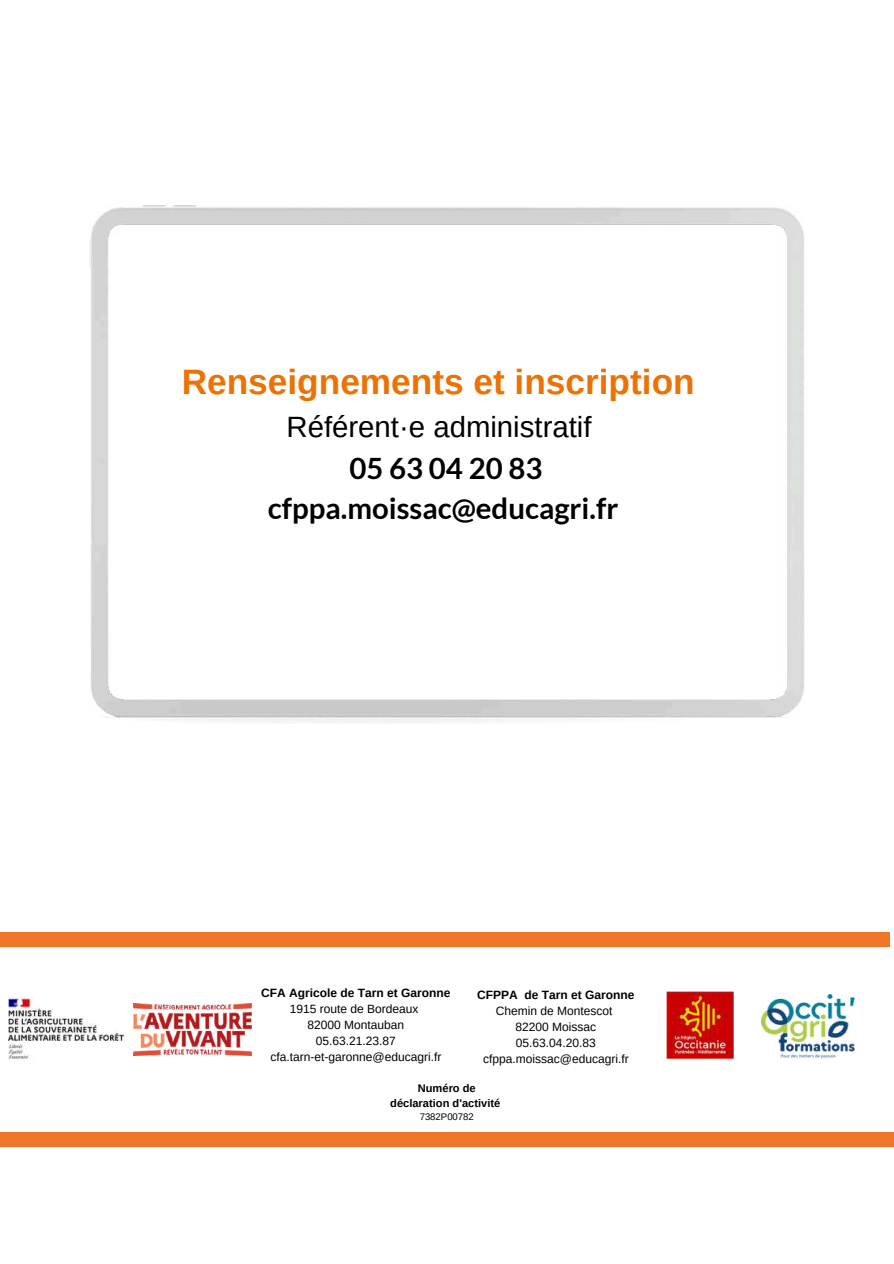
<style>
.page{position:relative;width:894px;height:1264px;background:#fff}
.page>*{position:absolute;margin:0;border:0;box-sizing:border-box;transform-origin:0 0}
.t1{font:700 35.25px "Arimo";color:#ec7303}
.t2{font:700 29.4px/40.5px "Lato";color:#000;text-align:center}
.t3{font:29.4px "Arimo";color:#000}
.t4{font:12px/16px "Arimo";color:#000;text-align:center}
.t5{font:700 12px "Arimo";color:#000}
.t6{font:700 11.1px/15.1px "Arimo";color:#000;text-align:center}
.t7{font:9.6px "Arimo";color:#000}
</style>
<div class="page">
<img style="left:89px;top:206px;width:715px;height:516px">
<img style="left:666px;top:991px;width:67px;height:67px">
<img style="left:761px;top:994px;width:93px;height:64px">
<img style="left:133px;top:1003px;width:118px;height:52px">
<div style="left:0;top:1132px;width:893px;height:14px;background:#f17528"></div>
<div style="left:0;top:932px;width:889px;height:14px;background:#f17528"></div>
<img style="left:9px;top:997px;width:116px;height:63px">
<h1 class="t1" style="left:182px;top:362px;width:514px">Renseignements et inscription</h1>
<h2 class="t3" style="left:286px;top:410px;width:306px">Référent·e administratif</h2>
<h2 class="t2" style="left:268px;top:447px;width:352px">05 63 04 20 83 cfppa.moissac@educagri.fr</h2>
<p class="t5" style="left:261px;top:986px;width:191px">CFA Agricole de Tarn et Garonne</p>
<p class="t4" style="left:270px;top:1000px;width:172px">1915 route de Bordeaux<br>82000 Montauban<br>05.63.21.23.87 cfa.tarn-et-garonne@educagri.fr</p>
<p class="t5" style="left:477px;top:987px;width:159px">CFPPA de Tarn et Garonne</p>
<p class="t4" style="left:483px;top:1002px;width:147px">Chemin de Montescot<br>82200 Moissac<br>05.63.04.20.83 cfppa.moissac@educagri.fr</p>
<p class="t6" style="left:390px;top:1080px;width:112px">Numéro de déclaration d'activité</p>
<p class="t7" style="left:419px;top:1111px;width:56px">7382P00782</p>
</div>
